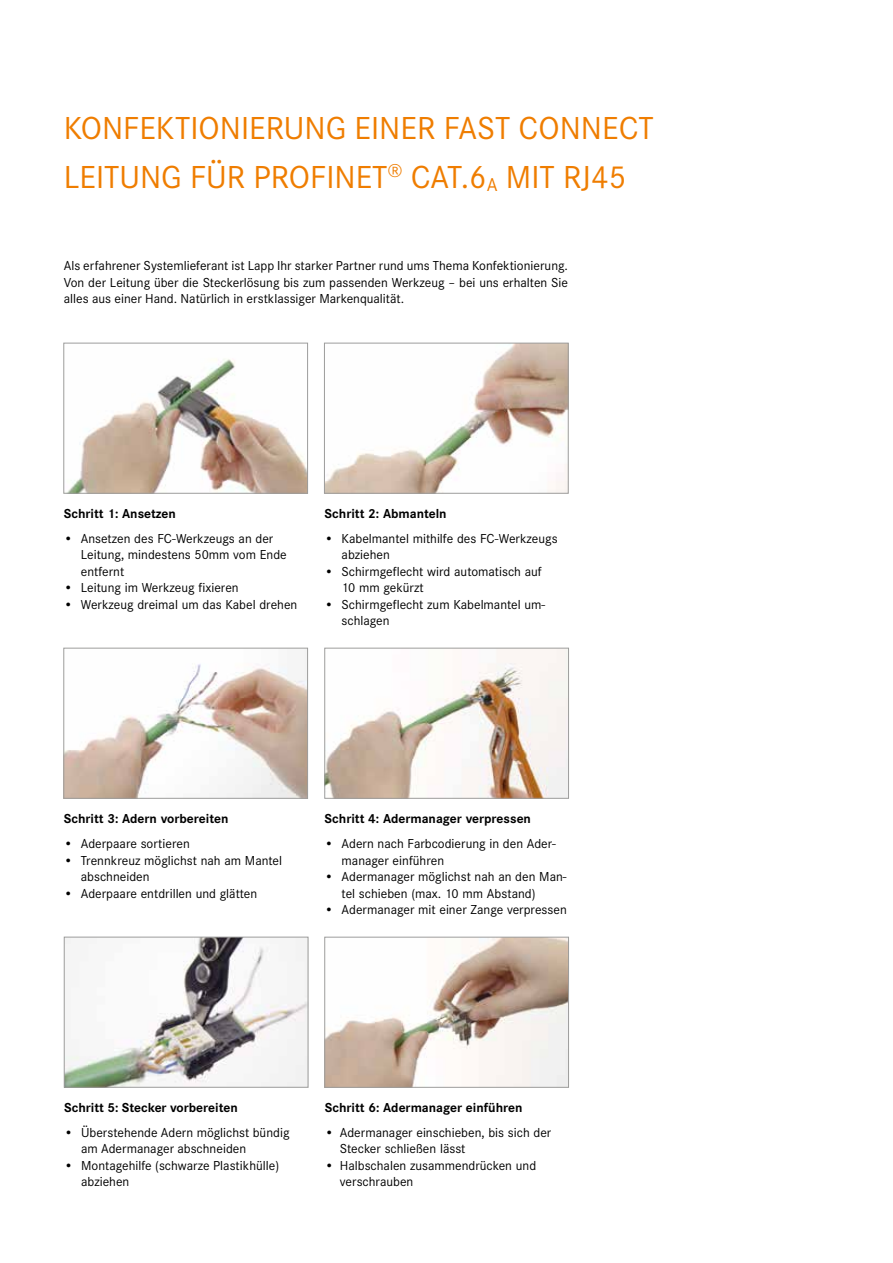
<style>
.page{position:relative;width:893px;height:1263px;background:#fff}
.page>*{position:absolute;margin:0;border:0;box-sizing:border-box;transform-origin:0 0}
.t1{font:33px/49.5px "Corporate STOT";color:#ef7d00}
.t2{font:13.5px/16.5px "Corporate STOT";color:#000}
.t3{font:700 13.5px "Corporate STOT";color:#000}
</style>
<div class="page">
<img style="left:68px;top:359px;width:238px;height:132px">
<div style="left:64px;top:343px;width:244px;height:150px;border:1px solid #9d9d9c"></div>
<img style="left:327px;top:650px;width:240px;height:146px">
<div style="left:325px;top:648px;width:244px;height:150px;border:1px solid #9d9d9c"></div>
<img style="left:327px;top:939px;width:240px;height:146px">
<div style="left:325px;top:937px;width:244px;height:150px;border:1px solid #9d9d9c"></div>
<img style="left:66px;top:939px;width:240px;height:146px">
<div style="left:64px;top:937px;width:244px;height:150px;border:1px solid #9d9d9c"></div>
<img style="left:326px;top:345px;width:240px;height:146px">
<div style="left:324px;top:343px;width:244px;height:150px;border:1px solid #9d9d9c"></div>
<img style="left:66px;top:650px;width:240px;height:146px">
<div style="left:64px;top:648px;width:244px;height:150px;border:1px solid #9d9d9c"></div>
<h1 class="t1" style="left:64px;top:103px;width:592px">KONFEKTIONIERUNG EINER FAST CONNECT<br>LEITUNG FÜR PROFINET<sup>®</sup> CAT.6<sub>A</sub> MIT RJ45</h1>
<p class="t2" style="left:64px;top:258px;width:506px;text-align:justify">Als erfahrener Systemlieferant ist Lapp Ihr starker Partner rund ums Thema Konfektionierung.<br>Von der Leitung über die Steckerlösung bis zum passenden Werkzeug – bei uns erhalten Sie alles aus einer Hand. Natürlich in erstklassiger Markenqualität.</p>
<p class="t3" style="left:64px;top:506px;width:114px">Schritt 1: Ansetzen</p>
<p class="t2" style="left:81px;top:530px;width:207px;text-indent:-17px">• Ansetzen des FC-Werkzeugs an der<br>Leitung, mindestens 50mm vom Ende entfernt</p>
<p class="t2" style="left:64px;top:580px;width:176px">• Leitung im Werkzeug fixieren</p>
<p class="t2" style="left:64px;top:596px;width:235px">• Werkzeug dreimal um das Kabel drehen</p>
<p class="t3" style="left:325px;top:506px;width:124px">Schritt 2: Abmanteln</p>
<p class="t2" style="left:342px;top:530px;width:218px;text-indent:-17px">• Kabelmantel mithilfe des FC-Werkzeugs abziehen</p>
<p class="t2" style="left:342px;top:563px;width:202px;text-indent:-17px">• Schirmgeflecht wird automatisch auf<br>10 mm gekürzt</p>
<p class="t2" style="left:342px;top:596px;width:205px;text-indent:-17px">• Schirmgeflecht zum Kabelmantel um&shy;schlagen</p>
<p class="t3" style="left:64px;top:811px;width:166px">Schritt 3: Adern vorbereiten</p>
<p class="t2" style="left:64px;top:835px;width:128px">• Aderpaare sortieren</p>
<p class="t2" style="left:81px;top:852px;width:203px;text-indent:-17px">• Trennkreuz möglichst nah am Mantel abschneiden</p>
<p class="t2" style="left:64px;top:885px;width:195px">• Aderpaare entdrillen und glätten</p>
<p class="t3" style="left:325px;top:811px;width:208px">Schritt 4: Adermanager verpressen</p>
<p class="t2" style="left:342px;top:835px;width:216px;text-indent:-17px">• Adern nach Farbcodierung in den Ader&shy;manager einführen</p>
<p class="t2" style="left:342px;top:868px;width:226px;text-indent:-17px">• Adermanager möglichst nah an den Man&shy;tel schieben (max. 10 mm Abstand)</p>
<p class="t2" style="left:325px;top:901px;width:244px">• Adermanager mit einer Zange verpressen</p>
<p class="t3" style="left:64px;top:1100px;width:175px">Schritt 5: Stecker vorbereiten</p>
<p class="t2" style="left:81px;top:1124px;width:210px;text-indent:-17px">• Überstehende Adern möglichst bündig am Adermanager abschneiden</p>
<p class="t2" style="left:81px;top:1157px;width:200px;text-indent:-17px">• Montagehilfe (schwarze Plastikhülle) abziehen</p>
<p class="t3" style="left:325px;top:1100px;width:199px">Schritt 6: Adermanager einführen</p>
<p class="t2" style="left:340px;top:1124px;width:213px;text-indent:-15px">• Adermanager einschieben, bis sich der<br>Stecker schließen lässt</p>
<p class="t2" style="left:340px;top:1157px;width:198px;text-indent:-15px">• Halbschalen zusammendrücken und verschrauben</p>
</div>
